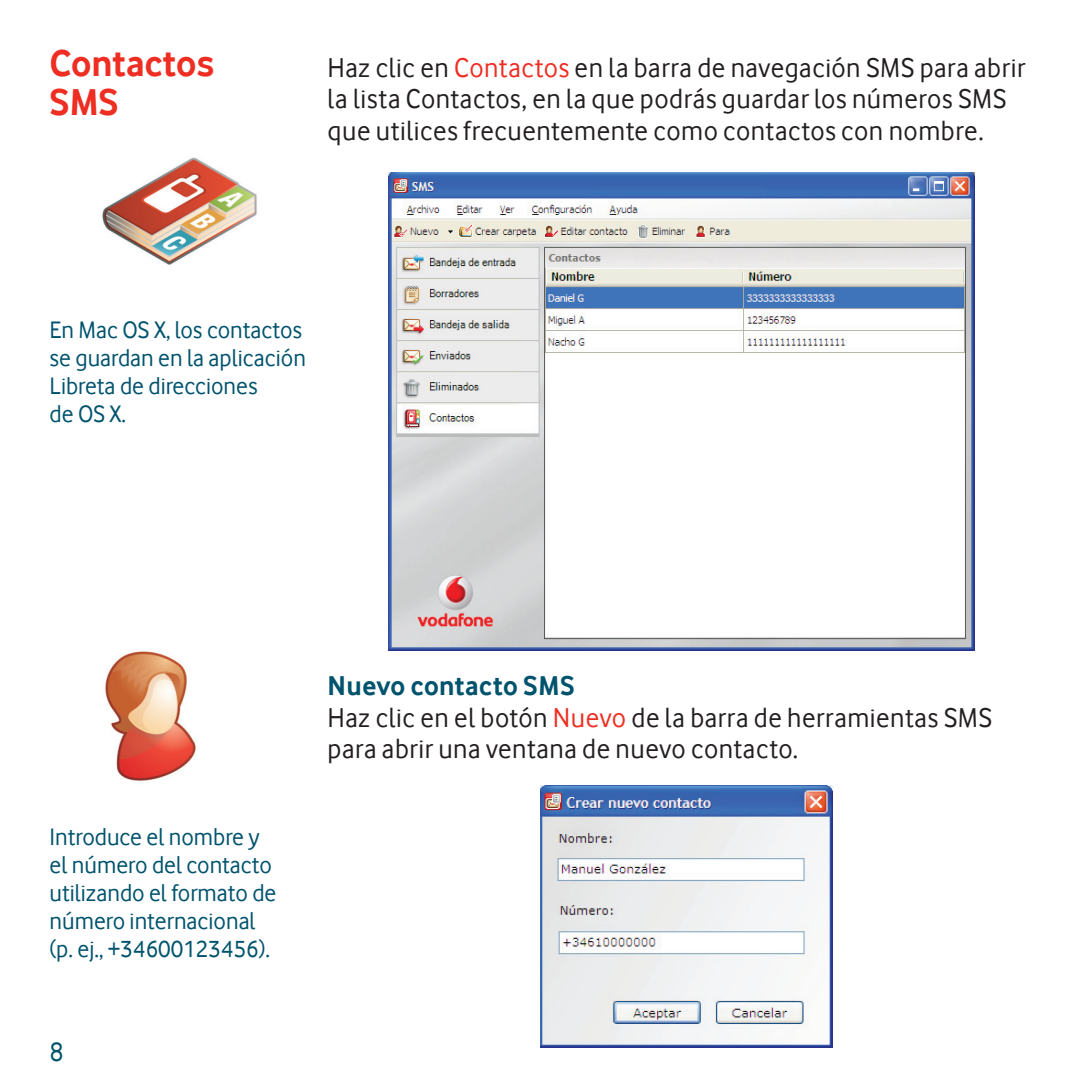
<style>
.page{position:relative;width:1092px;height:1092px;background:#fff}
.page>*{position:absolute;margin:0;border:0;box-sizing:border-box;transform-origin:0 0}
.t1{font:700 38.5px/38.5px "Vodafone Rg";color:#ee2e22}
.t2{font:28px/31.5px "Vodafone Rg";letter-spacing:.02em;color:#231f20}
.t3{font:28px "Vodafone Rg";color:#00536d}
.t4{font:24.5px/28px "Vodafone Rg";color:#00536d}
.s1{color:#ee2e22}
.s2{font-weight:700;color:#00536d}
</style>
<div class="page">
<img style="left:388px;top:172px;width:586px;height:478px">
<img style="left:102px;top:157px;width:155px;height:108px">
<img style="left:540px;top:786px;width:292px;height:261px">
<img style="left:105px;top:651px;width:91px;height:130px">
<h1 class="t1" style="left:50px;top:44px;width:166px">Contactos<br>SMS</h1>
<p class="t2" style="left:327px;top:51px;width:699px">Haz clic en <span class="s1">Contactos</span> en la barra de navegación SMS para abrir la lista Contactos, en la que podrás guardar los números SMS que utilices frecuentemente como contactos con nombre.</p>
<p class="t4" style="left:50px;top:316px;width:258px">En Mac OS X, los contactos se guardan en la aplicación<br>Libreta de direcciones<br>de OS X.</p>
<p class="t4" style="left:50px;top:822px;width:228px">Introduce el nombre y el número del contacto utilizando el formato de número internacional (p. ej., +34600123456).</p>
<p class="t3" style="left:50px;top:1036px;width:16px">8</p>
<p class="t2" style="left:327px;top:670px;width:666px"><span class="s2">Nuevo contacto SMS<br></span>Haz clic en el botón <span class="s1">Nuevo</span> de la barra de herramientas SMS para abrir una ventana de nuevo contacto.</p>
</div>
